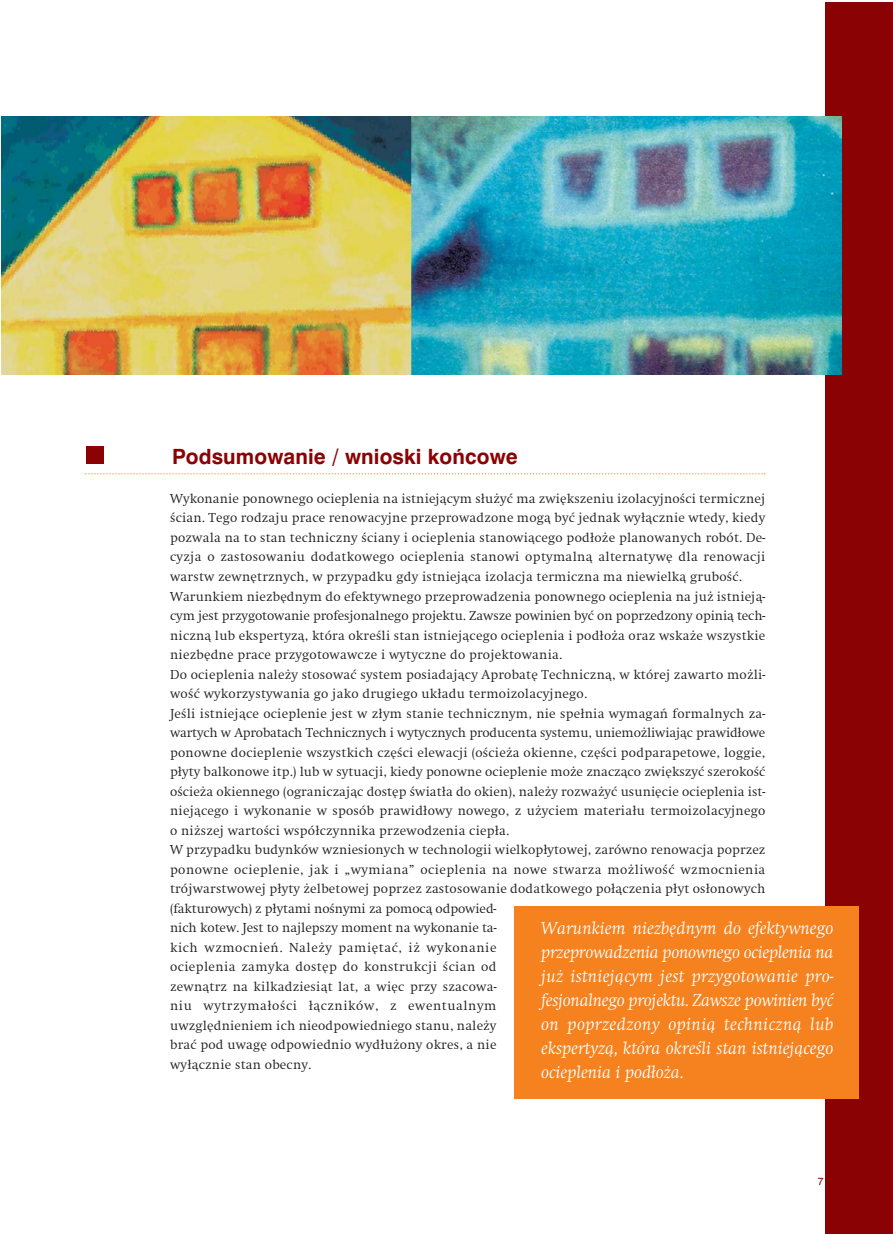
<style>
.page{position:relative;width:893px;height:1234px;background:#fff}
.page>*{position:absolute;margin:0;border:0;box-sizing:border-box;transform-origin:0 0}
.t1{font:700 21px "Swiss 721 PL";letter-spacing:.005em;color:#8b0204}
.t2{font:italic 300 18px/24px "Swift P Lil";color:#fff;text-align:justify}
.t3{font:300 13.5px/19.5px "Swift P Lil";letter-spacing:.015em;color:#231f20}
.t4{font:10.5px "Swiss 721 PL";color:#8b0204}
</style>
<div class="page">
<div style="left:825px;top:2px;width:68px;height:1231px;background:#8b0204"></div>
<svg style="left:85px;top:473px;width:680px;height:1px"></svg>
<div style="left:87px;top:447px;width:17px;height:17px;background:#8b0204"></div>
<img style="left:1px;top:116px;width:841px;height:258px">
<div style="left:514px;top:906px;width:345px;height:192px;background:#f5821f"></div>
<h1 class="t1" style="left:172px;top:446px;width:347px">Podsumowanie / wnioski koƒcowe</h1>
<p class="t3" style="left:170px;top:490px;width:597px">Wykonanie ponownego ocieplenia na istniejàcym s∏u˝yç ma zwi´kszeniu izolacyjnoÊci termicznej Êcian. Tego rodzaju prace renowacyjne przeprowadzone mogà byç jednak wy∏àcznie wtedy, kiedy pozwala na to stan techniczny Êciany i ocieplenia stanowiàcego pod∏o˝e planowanych robót. De&shy;cyzja o zastosowaniu dodatkowego ocieplenia stanowi optymalnà alternatyw´ dla renowacji warstw zewn´trznych, w przypadku gdy istniejàca izolacja termiczna ma niewielkà gruboÊç.<br>Warunkiem niezb´dnym do efektywnego przeprowadzenia ponownego ocieplenia na ju˝ istniejà&shy;cym jest przygotowanie profesjonalnego projektu. Zawsze powinien byç on poprzedzony opinià tech&shy;nicznà lub ekspertyzà, która okreÊli stan istniejàcego ocieplenia i pod∏o˝a oraz wska˝e wszystkie niezb´dne prace przygotowawcze i wytyczne do projektowania.<br>Do ocieplenia nale˝y stosowaç system posiadajàcy Aprobat´ Technicznà, w której zawarto mo˝li&shy;woÊç wykorzystywania go jako drugiego uk∏adu termoizolacyjnego.<br>JeÊli istniejàce ocieplenie jest w z∏ym stanie technicznym, nie spe∏nia wymagaƒ formalnych za&shy;wartych w Aprobatach Technicznych i wytycznych producenta systemu, uniemo˝liwiajàc prawid∏owe ponowne docieplenie wszystkich cz´Êci elewacji (oÊcie˝a okienne, cz´Êci podparapetowe, loggie, p∏yty balkonowe itp.) lub w sytuacji, kiedy ponowne ocieplenie mo˝e znaczàco zwi´kszyç szerokoÊç oÊcie˝a okiennego (ograniczajàc dost´p Êwiat∏a do okien), nale˝y rozwa˝yç usuni´cie ocieplenia ist&shy;niejàcego i wykonanie w sposób prawid∏owy nowego, z u˝yciem materia∏u termoizolacyjnego o ni˝szej wartoÊci wspó∏czynnika przewodzenia ciep∏a.<br>W przypadku budynków wzniesionych w technologii wielkop∏ytowej, zarówno renowacja poprzez ponowne ocieplenie, jak i „wymiana” ocieplenia na nowe stwarza mo˝liwoÊç wzmocnienia trójwarstwowej p∏yty ˝elbetowej poprzez zastosowanie dodatkowego po∏àczenia p∏yt os∏onowych (fakturowych) z p∏ytami noÊnymi za pomocà odpowied-<br>nich kotew. Jest to najlepszy moment na wykonanie ta-<br>kich wzmocnieƒ. Nale˝y pami´taç, i˝ wykonanie<br>ocieplenia zamyka dost´p do konstrukcji Êcian od<br>zewnàtrz na kilkadziesiàt lat, a wi´c przy szacowa-<br>niu wytrzyma∏oÊci ∏àczników, z ewentualnym<br>uwzgl´dnieniem ich nieodpowiedniego stanu, nale˝y<br>braç pod uwag´ odpowiednio wyd∏u˝ony okres, a nie<br>wy∏àcznie stan obecny.</p>
<p class="t2" style="left:541px;top:917px;width:294px">Warunkiem niezb´dnym do efektywnego przeprowadzenia ponownego ocieplenia na ju˝ istniejàcym jest przygotowanie pro&shy;fesjonalnego projektu. Zawsze powinien byç on poprzedzony opinià technicznà lub ekspertyzà, która okreÊli stan istniejàcego ocieplenia i pod∏o˝a.</p>
<p class="t4" style="left:818px;top:1175px;width:7px">7</p>
</div>
